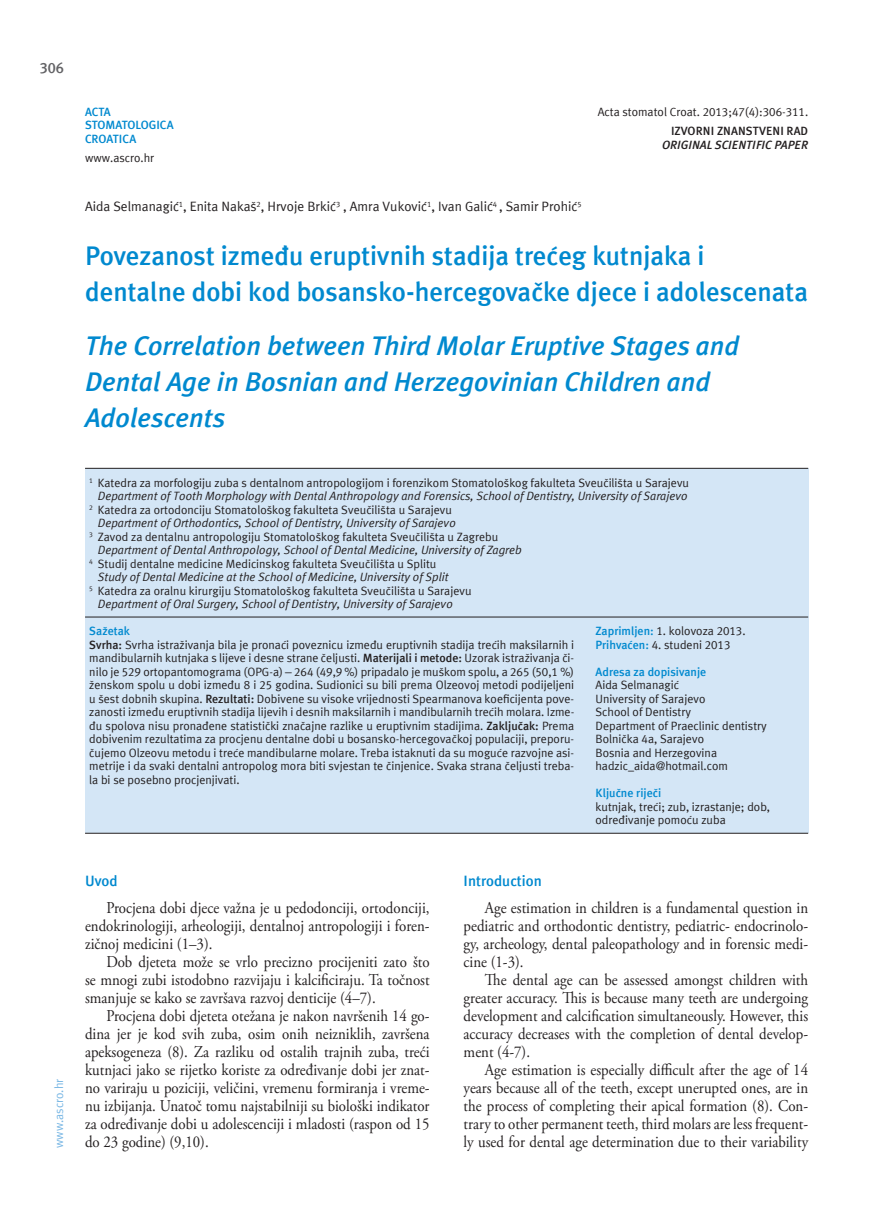
<style>
.page{position:relative;width:872px;height:1212px;background:#fff}
.page>*{position:absolute;margin:0;border:0;box-sizing:border-box;transform-origin:0 0}
.t1{font:italic 700 27px/36px "Meta ASC";color:#0089cf}
.t2{font:700 27px/36px "Meta ASC";color:#0089cf}
.t3{font:16.5px/18px "Adobe Garamond Pro";color:#231f20;text-align:justify;scale:.9 1}
.t4{font:700 15px "Meta ASC";color:#0089cf}
.t5{font:700 15px "Meta ASC";color:#636366}
.t6{font:13.5px "Meta ASC";color:#231f20}
.t7{font:12px/13.5px "Meta ASC";color:#231f20}
.t8{font:italic 12px "Meta ASC";color:#231f20}
.t9{font:700 12px/13.5px "Meta ASC";color:#0089cf}
.t10{font:italic 700 12px "Meta ASC";letter-spacing:.005em;color:#231f20}
.t11{font:700 12px "Meta ASC";letter-spacing:.005em;color:#231f20}
.t12{font:12px "Meta ASC";color:#77b6e4}
.s1{font-weight:700;color:#0089cf}
.s2{font-weight:700}
</style>
<div class="page">
<div style="left:85px;top:468px;width:723px;height:365px;background:#d4e6f6"></div>
<hr style="left:85px;top:468px;width:723px;height:1px;background:#231f20">
<hr style="left:85px;top:617px;width:723px;height:1px;background:#231f20">
<hr style="left:85px;top:833px;width:723px;height:1px;background:#231f20">
<p class="t5" style="left:40px;top:59px;width:26px">306</p>
<p class="t12" style="left:52px;top:1148px;width:71px;rotate:-90deg">www.ascro.hr</p>
<p class="t9" style="left:85px;top:105px;width:90px">ACTA<br>STOMATOLOGICA<br>CROATICA</p>
<p class="t7" style="left:85px;top:151px;width:71px">www.ascro.hr</p>
<p class="t7" style="left:597px;top:105px;width:212px">Acta stomatol Croat. 2013;47(4):306-311.</p>
<p class="t11" style="left:671px;top:124px;width:139px">IZVORNI ZNANSTVENI RAD</p>
<p class="t10" style="left:662px;top:138px;width:148px">ORIGINAL SCIENTIFIC PAPER</p>
<p class="t6" style="left:85px;top:199px;width:498px">Aida Selmanagić<sup>1</sup>, Enita Nakaš<sup>2</sup>, Hrvoje Brkić<sup>3</sup> , Amra Vuković<sup>1</sup>, Ivan Galić<sup>4</sup> , Samir Prohić<sup>5</sup></p>
<h1 class="t2" style="left:85px;top:238px;width:724px">Povezanost između eruptivnih stadija trećeg kutnjaka i dentalne dobi kod bosansko-hercegovačke djece i adolescenata</h1>
<h1 class="t1" style="left:85px;top:328px;width:655px">The Correlation between Third Molar Eruptive Stages and<br>Dental Age in Bosnian and Herzegovinian Children and<br>Adolescents</h1>
<p class="t7" style="left:89px;top:476px;width:601px"><sup>1</sup> Katedra za morfologiju zuba s dentalnom antropologijom i forenzikom Stomatološkog fakulteta Sveučilišta u Sarajevu</p>
<p class="t8" style="left:98px;top:489px;width:591px">Department of Tooth Morphology with Dental Anthropology and Forensics, School of Dentistry, University of Sarajevo</p>
<p class="t7" style="left:89px;top:503px;width:364px"><sup>2</sup> Katedra za ortodonciju Stomatološkog fakulteta Sveučilišta u Sarajevu</p>
<p class="t8" style="left:98px;top:516px;width:360px">Department of Orthodontics, School of Dentistry, University of Sarajevo</p>
<p class="t7" style="left:89px;top:530px;width:410px"><sup>3</sup> Zavod za dentalnu antropologiju Stomatološkog fakulteta Sveučilišta u Zagrebu</p>
<p class="t8" style="left:98px;top:543px;width:425px">Department of Dental Anthropology, School of Dental Medicine, University of Zagreb</p>
<p class="t7" style="left:89px;top:557px;width:349px"><sup>4</sup> Studij dentalne medicine Medicinskog fakulteta Sveučilišta u Splitu</p>
<p class="t8" style="left:98px;top:570px;width:352px">Study of Dental Medicine at the School of Medicine, University of Split</p>
<p class="t7" style="left:89px;top:584px;width:384px"><sup>5</sup> Katedra za oralnu kirurgiju Stomatološkog fakulteta Sveučilišta u Sarajevu</p>
<p class="t8" style="left:98px;top:597px;width:356px">Department of Oral Surgery, School of Dentistry, University of Sarajevo</p>
<p class="t7" style="left:89px;top:624px;width:486px"><span class="s1">Sažetak<br></span><span class="s2">Svrha:</span> Svrha istraživanja bila je pronaći poveznicu između eruptivnih stadija trećih maksilarnih i mandibularnih kutnjaka s lijeve i desne strane čeljusti. <span class="s2">Materijali i metode:</span> Uzorak istraživanja či&shy;nilo je 529 ortopantomograma (OPG-a) – 264 (49,9 %) pripadalo je muškom spolu, a 265 (50,1 %) ženskom spolu u dobi između 8 i 25 godina. Sudionici su bili prema Olzeovoj metodi podijeljeni u šest dobnih skupina. <span class="s2">Rezultati:</span> Dobivene su visoke vrijednosti Spearmanova koeficijenta pove&shy;zanosti između eruptivnih stadija lijevih i desnih maksilarnih i mandibularnih trećih molara. Izme&shy;đu spolova nisu pronađene statistički značajne razlike u eruptivnim stadijima. <span class="s2">Zaključak:</span> Prema dobivenim rezultatima za procjenu dentalne dobi u bosansko-hercegovačkoj populaciji, preporu&shy;čujemo Olzeovu metodu i treće mandibularne molare. Treba istaknuti da su moguće razvojne asi&shy;metrije i da svaki dentalni antropolog mora biti svjestan te činjenice. Svaka strana čeljusti treba&shy;la bi se posebno procjenjivati.</p>
<p class="t7" style="left:595px;top:624px;width:152px"><span class="s1">Zaprimljen:</span> 1. kolovoza 2013.<br><span class="s1">Prihvaćen:</span> 4. studeni 2013</p>
<p class="t9" style="left:595px;top:665px;width:112px">Adresa za dopisivanje</p>
<p class="t7" style="left:595px;top:678px;width:173px">Aida Selmanagić<br>University of Sarajevo<br>School of Dentistry<br>Department of Praeclinic dentistry<br>Bolnička 4a, Sarajevo<br>Bosnia and Herzegovina hadzic_aida@hotmail.com</p>
<p class="t9" style="left:595px;top:786px;width:67px">Ključne riječi</p>
<p class="t7" style="left:595px;top:800px;width:176px">kutnjak, treći; zub, izrastanje; dob, određivanje pomoću zuba</p>
<p class="t4" style="left:85px;top:872px;width:34px">Uvod</p>
<h2 class="t3" style="left:85px;top:899px;width:384px;text-indent:21px">Procjena dobi djece važna je u pedodonciji, ortodonciji, endokrinologiji, arheologiji, dentalnoj antropologiji i foren&shy;zičnoj medicini (1–3).</h2>
<h2 class="t3" style="left:85px;top:953px;width:384px;text-indent:21px">Dob djeteta može se vrlo precizno procijeniti zato što se mnogi zubi istodobno razvijaju i kalcificiraju. Ta točnost smanjuje se kako se završava razvoj denticije (4–7).</h2>
<p class="t3" style="left:85px;top:1007px;width:384px;text-indent:21px">Procjena dobi djeteta otežana je nakon navršenih 14 go&shy;dina jer je kod svih zuba, osim onih neizniklih, završena apeksogeneza (8). Za razliku od ostalih trajnih zuba, treći kutnjaci jako se rijetko koriste za određivanje dobi jer znat&shy;no variraju u poziciji, veličini, vremenu formiranja i vreme&shy;nu izbijanja. Unatoč tomu najstabilniji su biološki indikator za određivanje dobi u adolescenciji i mladosti (raspon od 15 do 23 godine) (9,10).</p>
<p class="t4" style="left:463px;top:872px;width:80px">Introduction</p>
<h2 class="t3" style="left:463px;top:899px;width:384px;text-indent:21px">Age estimation in children is a fundamental question in pediatric and orthodontic dentistry, pediatric- endocrinolo&shy;gy, archeology, dental paleopathology and in forensic medi&shy;cine (1-3).</h2>
<p class="t3" style="left:463px;top:971px;width:384px;text-indent:21px">The dental age can be assessed amongst children with greater accuracy. This is because many teeth are undergoing development and calcification simultaneously. However, this accuracy decreases with the completion of dental develop&shy;ment (4-7).</p>
<p class="t3" style="left:463px;top:1061px;width:384px;text-indent:21px">Age estimation is especially difficult after the age of 14 years because all of the teeth, except unerupted ones, are in the process of completing their apical formation (8). Con&shy;trary to other permanent teeth, third molars are less frequent&shy;ly used for dental age determination due to their variability</p>
</div>
